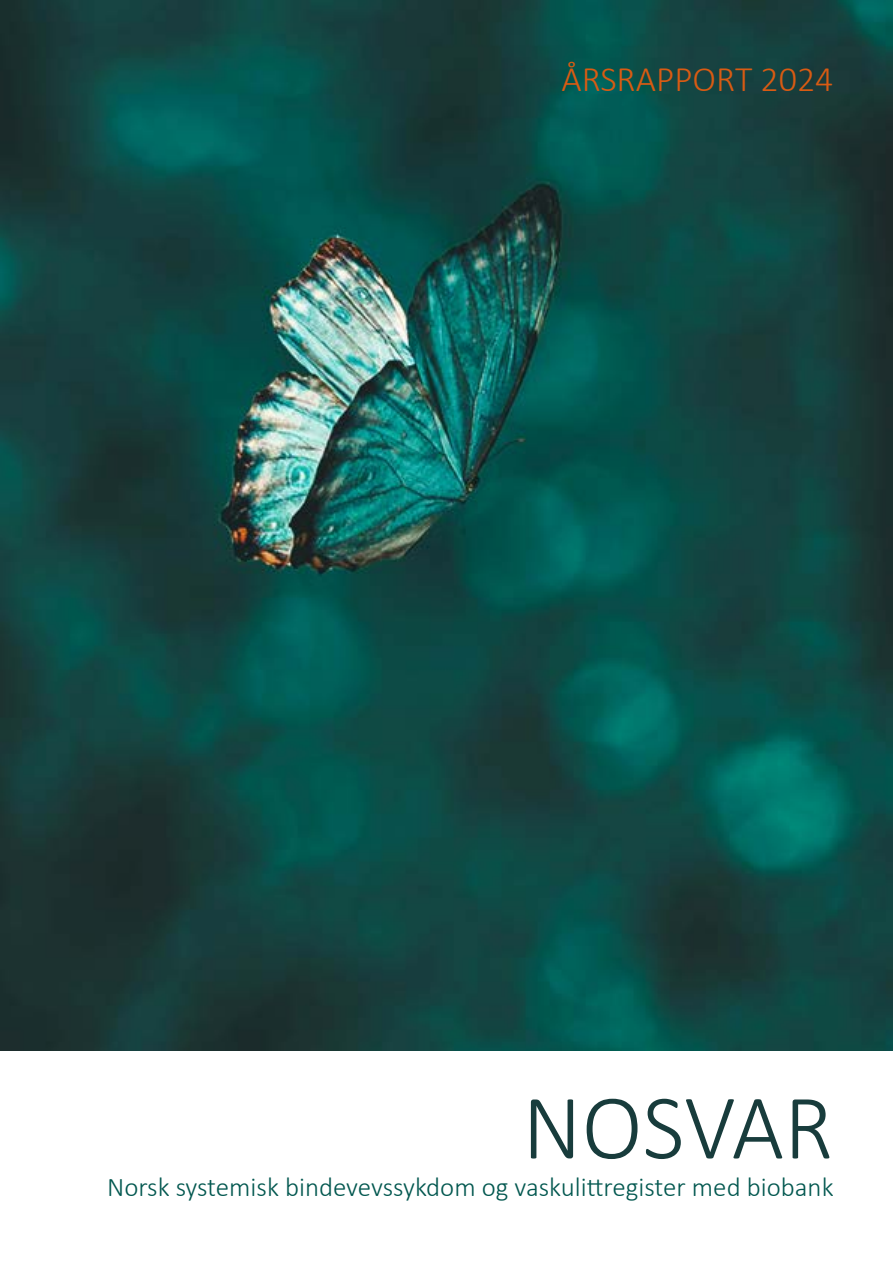
<style>
.page{position:relative;width:893px;height:1263px;background:#fff}
.page>*{position:absolute;margin:0;border:0;box-sizing:border-box;transform-origin:0 0}
.t1{font:300 93px "Calibri";color:#183c3c}
.t2{font:300 36px "Calibri";color:#d95b13}
.t3{font:300 27px "Calibri";color:#02574f}
</style>
<div class="page">
<img style="left:0;top:0;width:893px;height:1050px">
<h2 class="t2" style="left:561px;top:57px;width:274px">ÅRSRAPPORT 2024</h2>
<h1 class="t1" style="left:522px;top:1070px;width:313px">NOSVAR</h1>
<p class="t3" style="left:107px;top:1171px;width:728px">Norsk systemisk bindevevssykdom og vaskulittregister med biobank</p>
</div>
